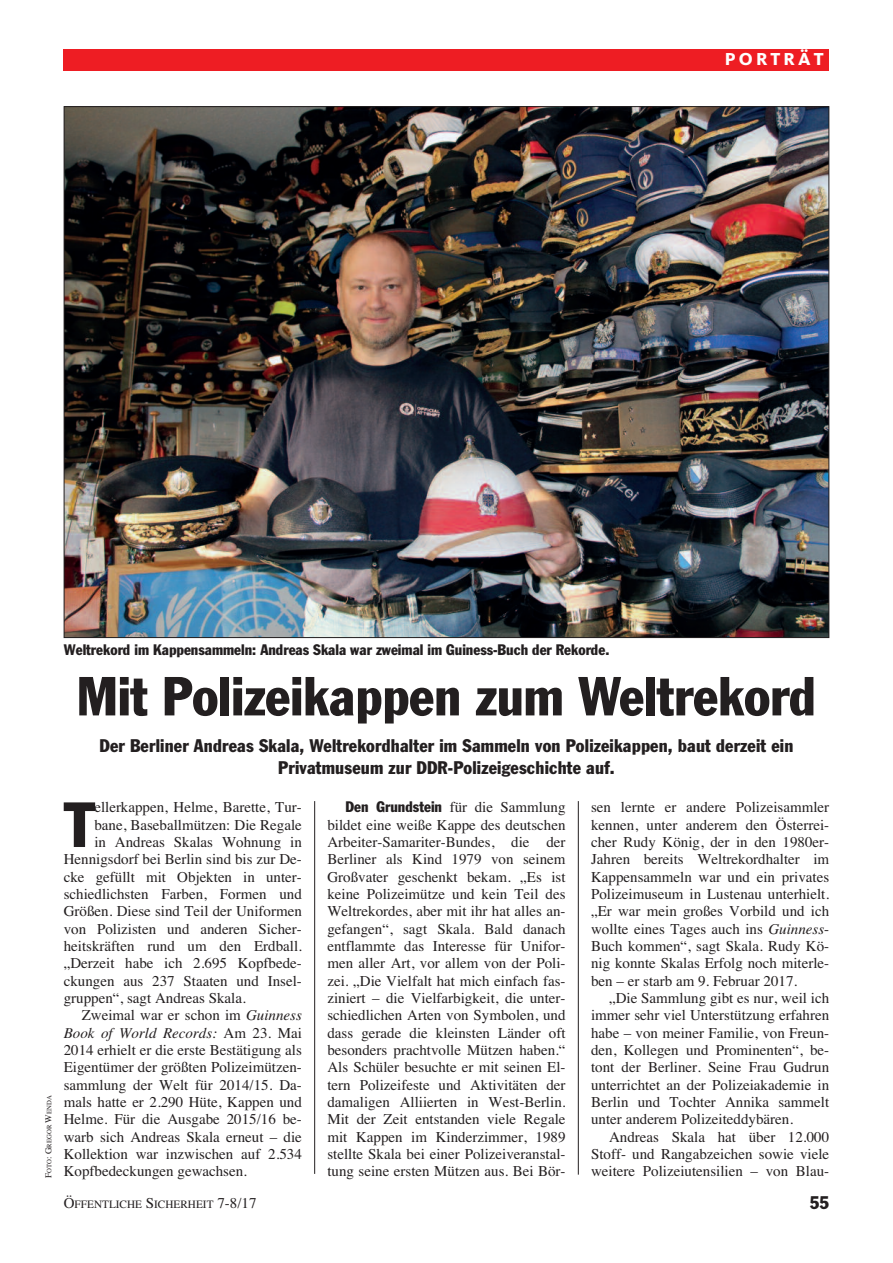
<style>
.page{position:relative;width:893px;height:1263px;background:#fff}
.page>*{position:absolute;margin:0;border:0;box-sizing:border-box;transform-origin:0 0}
.t1{font:condensed 62.7px "Franklin Gothic";color:#231f20}
.t2{font:condensed 54px "Franklin Gothic";color:#231f20}
.t3{font:condensed 18px/21.6px "Franklin Gothic";letter-spacing:.01em;color:#231f20;text-align:center}
.t4{font:800 18px "Kievit";letter-spacing:.175em;color:#fff}
.t5{font:15px/17.4px "Times";color:#231f20;text-align:justify}
.t6{font:condensed 15px "Franklin Gothic";color:#231f20}
.t7{font:italic 15px "Times";color:#231f20}
.t8{font:11.25px "Times";color:#231f20}
.t9{font:6.75px "Times";color:#231f20}
.s1{font-size:9px}
.s2{font-style:italic}
.s3{font-style:normal}
.s4{font-family:"Franklin Gothic";font-stretch:condensed}
.s5{font-size:15px}
</style>
<div class="page">
<hr style="left:314px;top:801px;width:1px;height:373px;background:#231f20">
<div style="left:64px;top:49px;width:765px;height:21px;background:#ee1d23"></div>
<hr style="left:578px;top:801px;width:1px;height:374px;background:#231f20">
<img style="left:66px;top:108px;width:761px;height:528px">
<p class="t4" style="left:725px;top:53px;width:100px">PORTRÄT</p>
<p class="t9" style="left:45px;top:1178px;width:84px;rotate:-90deg"><span class="s1">F</span>OTO<span class="s1">: G</span>REGOR <span class="s1">W</span>ENDA</p>
<p class="t6" style="left:64px;top:644px;width:547px">Weltrekord im Kappensammeln: Andreas Skala war zweimal im Guiness-Buch der Rekorde.</p>
<h2 class="t2" style="left:77px;top:677px;width:741px">Mit Polizeikappen zum Weltrekord</h2>
<p class="t3" style="left:99px;top:736px;width:695px">Der Berliner Andreas Skala, Weltrekordhalter im Sammeln von Polizeikappen, baut derzeit ein<br>Privatmuseum zur DDR-Polizeigeschichte auf.</p>
<h1 class="t1" style="left:64px;top:802px;width:32px">T</h1>
<p class="t5" style="left:94px;top:798px;width:209px">ellerkappen, Helme, Barette, Tur-</p>
<p class="t5" style="left:94px;top:816px;width:209px">bane, Baseballmützen: Die Regale</p>
<p class="t5" style="left:94px;top:833px;width:209px">in Andreas Skalas Wohnung in</p>
<p class="t5" style="left:64px;top:850px;width:240px">Hennigsdorf bei Berlin sind bis zur De-</p>
<p class="t5" style="left:64px;top:868px;width:240px">cke gefüllt mit Objekten in unter-</p>
<p class="t5" style="left:64px;top:885px;width:240px">schiedlichsten Farben, Formen und</p>
<p class="t5" style="left:64px;top:902px;width:240px">Größen. Diese sind Teil der Uniformen</p>
<p class="t5" style="left:64px;top:920px;width:240px">von Polizisten und anderen Sicher-</p>
<p class="t5" style="left:64px;top:937px;width:240px">heitskräften rund um den Erdball.</p>
<p class="t5" style="left:64px;top:954px;width:240px">„Derzeit habe ich 2.695 Kopfbede-</p>
<p class="t5" style="left:64px;top:972px;width:240px">ckungen aus 237 Staaten und Insel-</p>
<p class="t5" style="left:64px;top:989px;width:184px">gruppen“, sagt Andreas Skala.</p>
<p class="t5" style="left:82px;top:1006px;width:222px">Zweimal war er schon im <span class="s2">Guinness</span></p>
<p class="t7" style="left:64px;top:1024px;width:240px">Book of World Records: <span class="s3">Am 23. Mai</span></p>
<p class="t5" style="left:64px;top:1041px;width:240px">2014 erhielt er die erste Bestätigung als</p>
<p class="t5" style="left:64px;top:1058px;width:240px">Eigentümer der größten Polizeimützen-</p>
<p class="t5" style="left:64px;top:1076px;width:240px">sammlung der Welt für 2014/15. Da-</p>
<p class="t5" style="left:64px;top:1093px;width:240px">mals hatte er 2.290 Hüte, Kappen und</p>
<p class="t5" style="left:64px;top:1110px;width:240px">Helme. Für die Ausgabe 2015/16 be-</p>
<p class="t5" style="left:64px;top:1128px;width:240px">warb sich Andreas Skala erneut – die</p>
<p class="t5" style="left:64px;top:1145px;width:240px">Kollektion war inzwischen auf 2.534</p>
<p class="t5" style="left:64px;top:1162px;width:185px">Kopfbedeckungen gewachsen.</p>
<p class="t5" style="left:327px;top:798px;width:240px;text-indent:18px"><span class="s4">Den Grundstein</span> für die Sammlung bildet eine weiße Kappe des deutschen Arbeiter-Samariter-Bundes, die der Berliner als Kind 1979 von seinem Großvater geschenkt bekam. „Es ist keine Polizeimütze und kein Teil des Weltrekordes, aber mit ihr hat alles an&shy;gefangen“, sagt Skala. Bald danach entflammte das Interesse für Unifor&shy;men aller Art, vor allem von der Poli&shy;zei. „Die Vielfalt hat mich einfach fas&shy;ziniert – die Vielfarbigkeit, die unter&shy;schiedlichen Arten von Symbolen, und dass gerade die kleinsten Länder oft besonders prachtvolle Mützen haben.“ Als Schüler besuchte er mit seinen El&shy;tern Polizeifeste und Aktivitäten der damaligen Alliierten in West-Berlin.<br>Mit der Zeit entstanden viele Regale mit Kappen im Kinderzimmer, 1989 stellte Skala bei einer Polizeiveranstal&shy;tung seine ersten Mützen aus. Bei Bör-</p>
<p class="t5" style="left:591px;top:798px;width:240px">sen lernte er andere Polizeisammler kennen, unter anderem den Österrei&shy;cher Rudy König, der in den 1980er-Jahren bereits Weltrekordhalter im Kappensammeln war und ein privates Polizeimuseum in Lustenau unterhielt. „Er war mein großes Vorbild und ich wollte eines Tages auch ins <span class="s2">Guinness</span>-Buch kommen“, sagt Skala. Rudy Kö&shy;nig konnte Skalas Erfolg noch miterle&shy;ben – er starb am 9. Februar 2017.</p>
<p class="t5" style="left:591px;top:989px;width:240px;text-indent:18px">„Die Sammlung gibt es nur, weil ich immer sehr viel Unterstützung erfahren habe – von meiner Familie, von Freun&shy;den, Kollegen und Prominenten“, be&shy;tont der Berliner. Seine Frau Gudrun unterrichtet an der Polizeiakademie in Berlin und Tochter Annika sammelt unter anderem Polizeiteddybären.</p>
<p class="t5" style="left:591px;top:1128px;width:240px;text-indent:18px">Andreas Skala hat über 12.000<br>Stoff- und Rangabzeichen sowie viele weitere Polizeiutensilien – von Blau-</p>
<p class="t8" style="left:64px;top:1198px;width:194px"><span class="s5">Ö</span>FFENTLICHE <span class="s5">S</span>ICHERHEIT <span class="s5">7-8/17</span></p>
<p class="t3" style="left:810px;top:1193px;width:21px">55</p>
</div>
